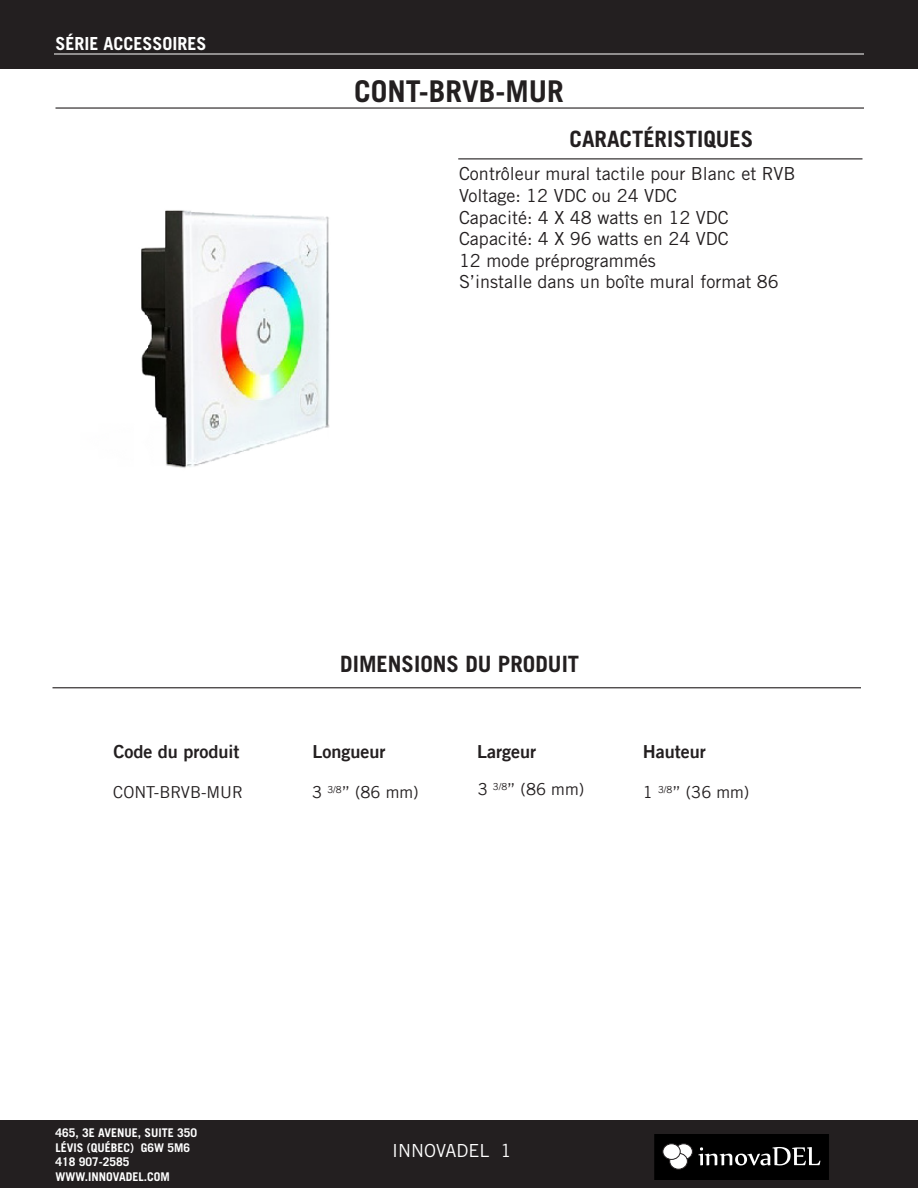
<style>
.page{position:relative;width:918px;height:1188px;background:#fff}
.page>*{position:absolute;margin:0;border:0;box-sizing:border-box;transform-origin:0 0}
.t1{font:700 30px "Trade Gothic LT Std";color:#231f20}
.Titre_de_section{font:700 22.5px "Trade Gothic LT Std";color:#231f20}
.texte_caractéristiqu{font:18px "Trade Gothic LT Std";color:#231f20}
.Dimension_titre{font:18px "Trade Gothic LT Bold Two";color:#231f20}
.série_X{font:700 18px "Trade Gothic LT Std";color:#fff}
.numero_de_page{font:18px "Trade Gothic LT Std";color:#fff}
.Dimension_info{font:16.5px "Trade Gothic LT";color:#231f20}
.pied_de_page{font:700 12px "Trade Gothic LT Std";color:#fff}
</style>
<div class="page">
<div style="left:0;top:0;width:918px;height:69px;background:#231f20"></div>
<hr style="left:54px;top:54px;width:810px;height:1px;background:#fff">
<div style="left:0;top:1120px;width:918px;height:68px;background:#231f20"></div>
<svg style="left:653px;top:1134px;width:177px;height:46px"></svg>
<div style="left:670px;top:1153px;width:17px;height:16px;background:#fff;border-radius:50%"></div>
<div style="left:670px;top:1153px;width:18px;height:16px;border:1px solid #231f20;border-radius:50%"></div>
<div style="left:663px;top:1144px;width:17px;height:15px;background:#fff;border-radius:50%"></div>
<div style="left:663px;top:1144px;width:17px;height:16px;border:1px solid #231f20;border-radius:50%"></div>
<hr style="left:56px;top:107px;width:808px;height:2px;background:#231f20">
<hr style="left:52px;top:687px;width:809px;height:1px;background:#231f20">
<hr style="left:458px;top:158px;width:404px;height:1px;background:#231f20">
<img style="left:141px;top:210px;width:189px;height:258px">
<p class="série_X" style="left:56px;top:33px;width:153px">SÉRIE ACCESSOIRES</p>
<p class="t1" style="left:354px;top:73px;width:211px">CONT-BRVB-MUR</p>
<p class="Titre_de_section" style="left:570px;top:126px;width:185px">CARACTÉRISTIQUES</p>
<p class="texte_caractéristiqu" style="left:459px;top:163px;width:338px">Contrôleur mural tactile pour Blanc et RVB</p>
<p class="texte_caractéristiqu" style="left:459px;top:185px;width:220px">Voltage: 12 VDC ou 24 VDC</p>
<p class="texte_caractéristiqu" style="left:459px;top:206px;width:271px">Capacité: 4 X 48 watts en 12 VDC</p>
<p class="texte_caractéristiqu" style="left:459px;top:228px;width:271px">Capacité: 4 X 96 watts en 24 VDC</p>
<p class="texte_caractéristiqu" style="left:459px;top:250px;width:198px">12 mode préprogrammés</p>
<p class="texte_caractéristiqu" style="left:459px;top:271px;width:321px">S’installe dans un boîte mural format 86</p>
<p class="Titre_de_section" style="left:340px;top:650px;width:240px">DIMENSIONS DU PRODUIT</p>
<p class="Dimension_titre" style="left:113px;top:741px;width:128px">Code du produit</p>
<p class="Dimension_info" style="left:113px;top:783px;width:131px">CONT-BRVB-MUR</p>
<p class="Dimension_info" style="left:478px;top:780px;width:108px">3 <sup>3/8</sup>” (86 mm)</p>
<p class="Dimension_titre" style="left:312px;top:741px;width:75px">Longueur</p>
<p class="Dimension_titre" style="left:477px;top:741px;width:61px">Largeur</p>
<p class="Dimension_titre" style="left:643px;top:741px;width:64px">Hauteur</p>
<p class="Dimension_info" style="left:312px;top:783px;width:108px">3 <sup>3/8</sup>” (86 mm)</p>
<p class="Dimension_info" style="left:643px;top:783px;width:108px">1 <sup>3/8</sup>” (36 mm)</p>
<p class="pied_de_page" style="left:56px;top:1126px;width:143px">465, 3E AVENUE, SUITE 350</p>
<p class="pied_de_page" style="left:56px;top:1140px;width:136px">LÉVIS (QUÉBEC) G6W 5M6</p>
<p class="pied_de_page" style="left:56px;top:1155px;width:76px">418 907-2585</p>
<p class="pied_de_page" style="left:56px;top:1169px;width:116px">WWW.INNOVADEL.COM</p>
<p class="numero_de_page" style="left:392px;top:1139px;width:121px">INNOVADEL 1</p>
</div>
